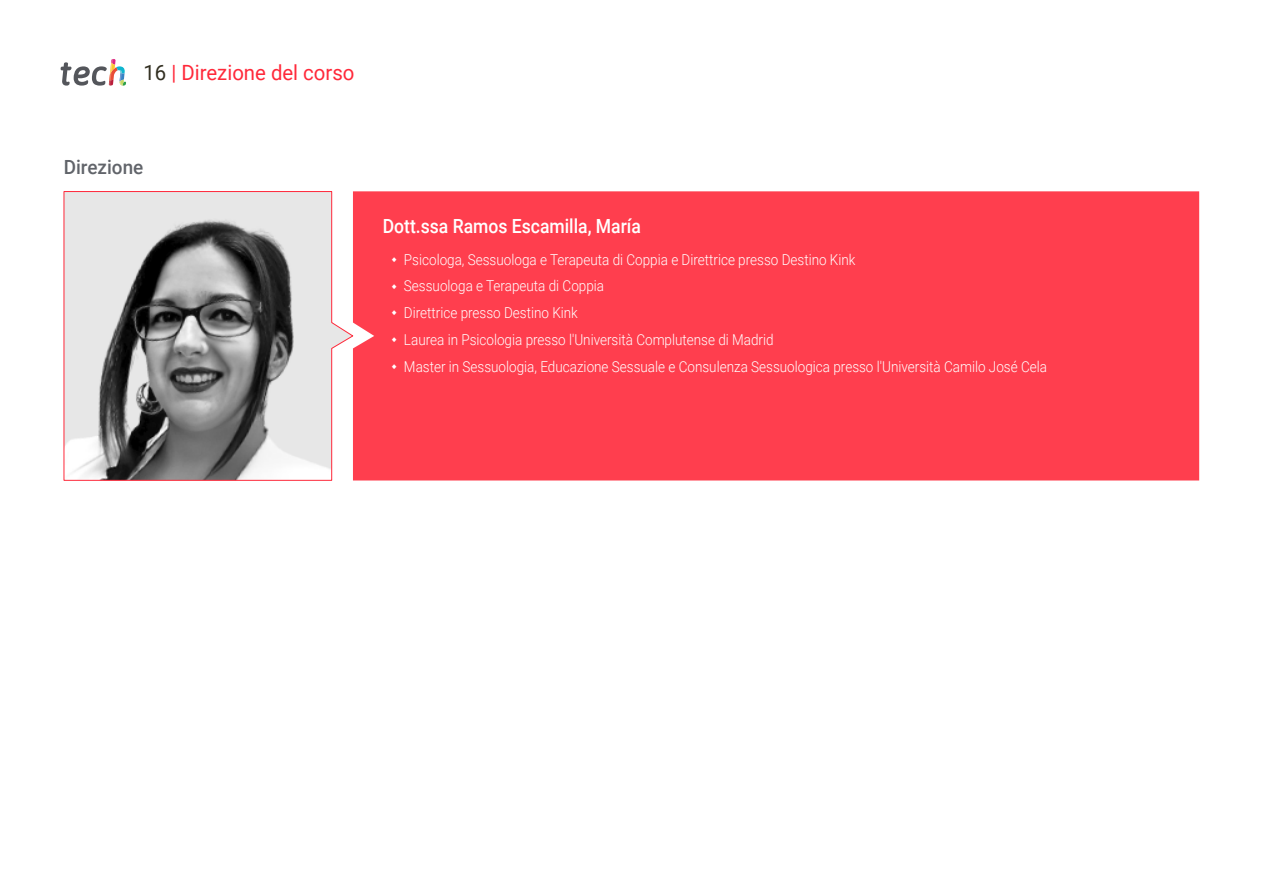
<style>
.page{position:relative;width:1263px;height:893px;background:#fff}
.page>*{position:absolute;margin:0;border:0;box-sizing:border-box;transform-origin:0 0}
.t1{font:21px "Roboto";color:#ff293a}
.t2{font:500 19.5px "Roboto";color:#fff;scale:.9 1}
.t3{font:500 19.5px "Roboto";color:#61646a}
.t4{font:300 15px/26.7px "Roboto";color:#fff;scale:.9 1}
.s1{color:#312e20}
</style>
<div class="page">
<svg style="left:61px;top:59px;width:65px;height:27px"></svg>
<div style="left:353px;top:191px;width:846px;height:289px;background:#ff3e4e"></div>
<svg style="left:64px;top:191px;width:289px;height:290px;background:#aca9a9"></svg>
<svg style="left:392px;top:257px;width:5px;height:5px"></svg>
<svg style="left:392px;top:284px;width:5px;height:5px"></svg>
<svg style="left:392px;top:310px;width:5px;height:5px"></svg>
<svg style="left:392px;top:337px;width:5px;height:5px"></svg>
<svg style="left:392px;top:364px;width:5px;height:5px"></svg>
<h1 class="t1" style="left:144px;top:57px;width:213px"><span class="s1">16</span> | Direzione del corso</h1>
<h2 class="t3" style="left:64px;top:154px;width:81px">Direzione</h2>
<h2 class="t2" style="left:383px;top:212px;width:289px">Dott.ssa Ramos Escamilla, María</h2>
<p class="t4" style="left:404px;top:245px;width:716px">Psicologa, Sessuologa e Terapeuta di Coppia e Direttrice presso Destino Kink<br>Sessuologa e Terapeuta di Coppia<br>Direttrice presso Destino Kink<br>Laurea in Psicologia presso l'Università Complutense di Madrid<br>Master in Sessuologia, Educazione Sessuale e Consulenza Sessuologica presso l'Università Camilo José Cela</p>
</div>
